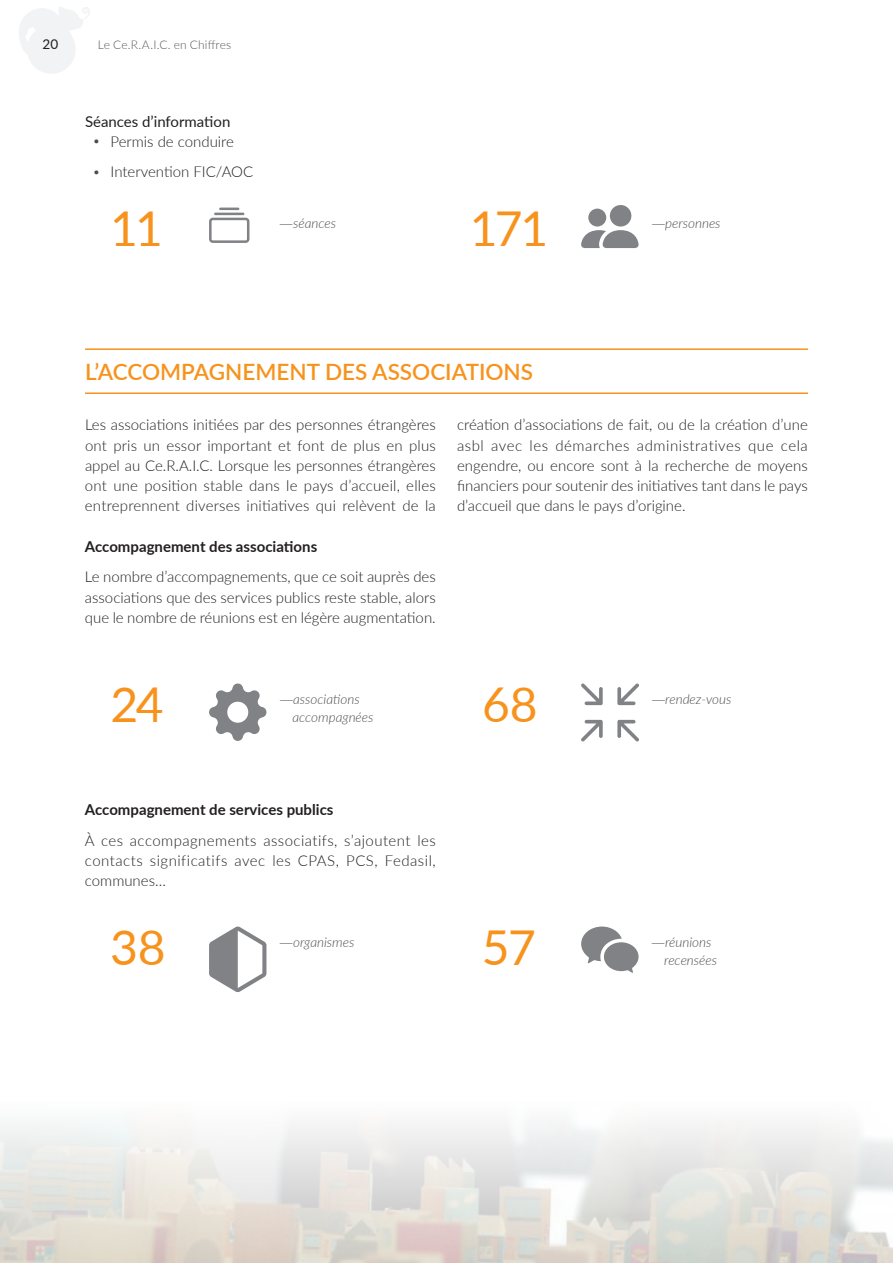
<style>
.page{position:relative;width:893px;height:1263px;background:#fff}
.page>*{position:absolute;margin:0;border:0;box-sizing:border-box;transform-origin:0 0}
.t1{font:48px "Lato";letter-spacing:-.045em;color:#f7931d}
.t2{font:600 22.5px "Lato";color:#f7931d}
.t3{font:300 15px/20.2px "Lato";color:#231f20;text-align:justify}
.t4{font:700 15px "Lato";color:#231f20}
.t5{font:15px/20.2px "Lato";color:#231f20;text-align:center}
.t6{font:italic 300 13.5px/17.9px "Lato";color:#4b4c4d}
.t7{font:13.5px "Lato";color:#231f20}
.t8{font:300 12px "Lato";letter-spacing:.01em;color:#57585a}
.s1{font-size:10.5px;color:#4b4c4d}
.s2{font-weight:300}
.s3{font-weight:400;font-size:10.5px;color:#4b4c4d}
.s4{font-family:"Myriad Pro";font-style:normal}
</style>
<div class="page">
<svg style="left:209px;top:208px;width:40px;height:35px"></svg>
<svg style="left:581px;top:205px;width:58px;height:43px"></svg>
<hr style="left:85px;top:348px;width:723px;height:2px;background:#f7931d">
<hr style="left:85px;top:392px;width:723px;height:2px;background:#f7931d">
<svg style="left:581px;top:683px;width:58px;height:59px"></svg>
<svg style="left:209px;top:683px;width:58px;height:58px"></svg>
<svg style="left:209px;top:926px;width:57px;height:66px"></svg>
<svg style="left:581px;top:926px;width:58px;height:47px"></svg>
<svg style="left:19px;top:7px;width:71px;height:66px"></svg>
<p class="t7" style="left:43px;top:34px;width:17px">20</p>
<p class="t8" style="left:98px;top:36px;width:135px">Le Ce.R.A.I.C. en Chiffres</p>
<p class="t5" style="left:85px;top:110px;width:150px">Séances d’information <span class="s1">ҋ</span> <span class="s2">Permis de conduire</span></p>
<p class="t3" style="left:94px;top:161px;width:161px"><span class="s3">ҋ</span> Intervention FIC/AOC</p>
<h1 class="t1" style="left:110px;top:194px;width:54px">11</h1>
<p class="t6" style="left:280px;top:214px;width:58px"><span class="s4">—</span>séances</p>
<h1 class="t1" style="left:470px;top:194px;width:80px">171</h1>
<p class="t6" style="left:652px;top:214px;width:70px"><span class="s4">—</span>personnes</p>
<h2 class="t2" style="left:85px;top:355px;width:450px">L’ACCOMPAGNEMENT DES ASSOCIATIONS</h2>
<p class="t3" style="left:85px;top:414px;width:352px">Les associations initiées par des personnes étrangères ont pris un essor important et font de plus en plus appel au Ce.R.A.I.C. Lorsque les personnes étrangères ont une position stable dans le pays d’accueil, elles entreprennent diverses initiatives qui relèvent de la</p>
<p class="t3" style="left:457px;top:414px;width:352px">création d’associations de fait, ou de la création d’une asbl avec les démarches administratives que cela engendre, ou encore sont à la recherche de moyens financiers pour soutenir des initiatives tant dans le pays d’accueil que dans le pays d’origine.</p>
<p class="t4" style="left:85px;top:535px;width:234px">Accompagnement des associations</p>
<p class="t3" style="left:85px;top:566px;width:352px">Le nombre d’accompagnements, que ce soit auprès des associations que des services publics reste stable, alors que le nombre de réunions est en légère augmentation.</p>
<h1 class="t1" style="left:110px;top:670px;width:55px">24</h1>
<p class="t6" style="left:292px;top:689px;width:83px;text-indent:-13px"><span class="s4">—</span>associations accompagnées</p>
<h1 class="t1" style="left:482px;top:670px;width:57px">68</h1>
<p class="t6" style="left:652px;top:689px;width:81px"><span class="s4">—</span>rendez-vous</p>
<p class="t4" style="left:85px;top:799px;width:250px">Accompagnement de services publics</p>
<p class="t3" style="left:85px;top:829px;width:352px">À ces accompagnements associatifs, s’ajoutent les contacts significatifs avec les CPAS, PCS, Fedasil, communes…</p>
<h1 class="t1" style="left:110px;top:913px;width:57px">38</h1>
<p class="t6" style="left:280px;top:932px;width:76px"><span class="s4">—</span>organismes</p>
<h1 class="t1" style="left:482px;top:913px;width:56px">57</h1>
<p class="t6" style="left:664px;top:932px;width:54px;text-indent:-13px"><span class="s4">—</span>réunions recensées</p>
</div>
